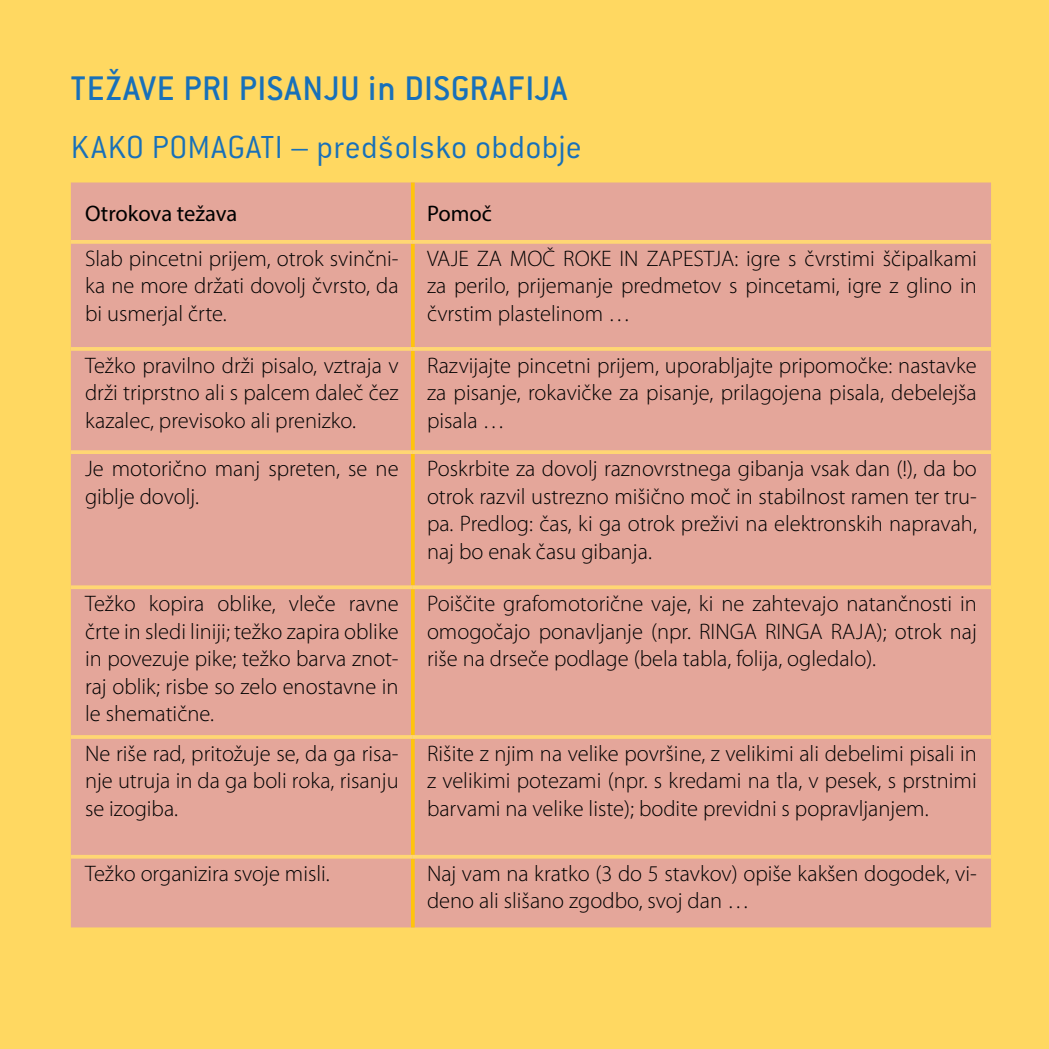
<style>
.page{position:relative;width:1049px;height:1049px;background:#ffd861}
.page>*{position:absolute;margin:0;border:0;box-sizing:border-box;transform-origin:0 0}
.t1{font:500 37.5px "Conduit ITCEE";letter-spacing:.025em;color:#1870b9}
.t2{font:300 35px "Conduit ITCEE";letter-spacing:.01em;color:#1870b9}
.t3{font:300 22.5px/27.5px "Myriad Pro";color:#000;text-align:justify}
.t4{font:22.5px "Myriad Pro";color:#000}
</style>
<div class="page">
<div style="left:71px;top:182px;width:920px;height:745px;background:#e4a69a"></div>
<svg style="left:411px;top:182px;width:4px;height:58px"></svg>
<svg style="left:411px;top:244px;width:4px;height:103px"></svg>
<svg style="left:411px;top:351px;width:4px;height:99px"></svg>
<svg style="left:411px;top:454px;width:4px;height:131px"></svg>
<svg style="left:411px;top:589px;width:4px;height:146px"></svg>
<svg style="left:411px;top:739px;width:4px;height:116px"></svg>
<svg style="left:411px;top:858px;width:4px;height:69px"></svg>
<hr style="left:71px;top:240px;width:342px;height:4px;background:#ffd673">
<hr style="left:413px;top:240px;width:578px;height:4px;background:#ffd673">
<hr style="left:71px;top:347px;width:342px;height:4px;background:#ffd673">
<hr style="left:413px;top:347px;width:578px;height:4px;background:#ffd673">
<svg style="left:71px;top:450px;width:342px;height:4px"></svg>
<svg style="left:413px;top:450px;width:578px;height:4px;background:#fdd275"></svg>
<svg style="left:71px;top:585px;width:342px;height:4px"></svg>
<svg style="left:413px;top:585px;width:578px;height:4px;background:#fcd176"></svg>
<hr style="left:71px;top:735px;width:342px;height:4px;background:#ffd673">
<hr style="left:413px;top:735px;width:578px;height:4px;background:#ffd673">
<hr style="left:71px;top:855px;width:342px;height:3px;background:#ffd673">
<hr style="left:413px;top:855px;width:578px;height:3px;background:#ffd673">
<h1 class="t1" style="left:71px;top:67px;width:498px">TEŽAVE PRI PISANJU in DISGRAFIJA</h1>
<h2 class="t2" style="left:71px;top:128px;width:513px">KAKO POMAGATI – predšolsko obdobje</h2>
<p class="t4" style="left:85px;top:199px;width:154px">Otrokova težava</p>
<p class="t4" style="left:427px;top:199px;width:66px">Pomoč</p>
<p class="t3" style="left:85px;top:244px;width:315px">Slab pincetni prijem, otrok svinčni&shy;ka ne more držati dovolj čvrsto, da bi usmerjal črte.</p>
<p class="t3" style="left:427px;top:244px;width:551px">VAJE ZA MOČ ROKE IN ZAPESTJA: igre s čvrstimi ščipalkami za perilo, prijemanje predmetov s pincetami, igre z glino in čvrstim plastelinom …</p>
<p class="t3" style="left:85px;top:351px;width:315px">Težko pravilno drži pisalo, vztraja v drži triprstno ali s palcem daleč čez kazalec, previsoko ali prenizko.</p>
<p class="t3" style="left:427px;top:351px;width:551px">Razvijajte pincetni prijem, uporabljajte pripomočke: nastavke za pisanje, rokavičke za pisanje, prilagojena pisala, debelejša pisala …</p>
<p class="t3" style="left:85px;top:455px;width:315px">Je motorično manj spreten, se ne giblje dovolj.</p>
<p class="t3" style="left:427px;top:455px;width:551px">Poskrbite za dovolj raznovrstnega gibanja vsak dan (!), da bo otrok razvil ustrezno mišično moč in stabilnost ramen ter tru&shy;pa. Predlog: čas, ki ga otrok preživi na elektronskih napravah, naj bo enak času gibanja.</p>
<p class="t3" style="left:85px;top:590px;width:315px">Težko kopira oblike, vleče ravne črte in sledi liniji; težko zapira oblike in povezuje pike; težko barva znot&shy;raj oblik; risbe so zelo enostavne in le shematične.</p>
<p class="t3" style="left:427px;top:590px;width:551px">Poiščite grafomotorične vaje, ki ne zahtevajo natančnosti in omogočajo ponavljanje (npr. RINGA RINGA RAJA); otrok naj riše na drseče podlage (bela tabla, folija, ogledalo).</p>
<p class="t3" style="left:85px;top:739px;width:315px">Ne riše rad, pritožuje se, da ga risa&shy;nje utruja in da ga boli roka, risanju se izogiba.</p>
<p class="t3" style="left:427px;top:739px;width:551px">Rišite z njim na velike površine, z velikimi ali debelimi pisali in z velikimi potezami (npr. s kredami na tla, v pesek, s prstnimi barvami na velike liste); bodite previdni s popravljanjem.</p>
<p class="t3" style="left:85px;top:859px;width:246px">Težko organizira svoje misli.</p>
<p class="t3" style="left:427px;top:859px;width:551px">Naj vam na kratko (3 do 5 stavkov) opiše kakšen dogodek, vi&shy;deno ali slišano zgodbo, svoj dan …</p>
</div>
